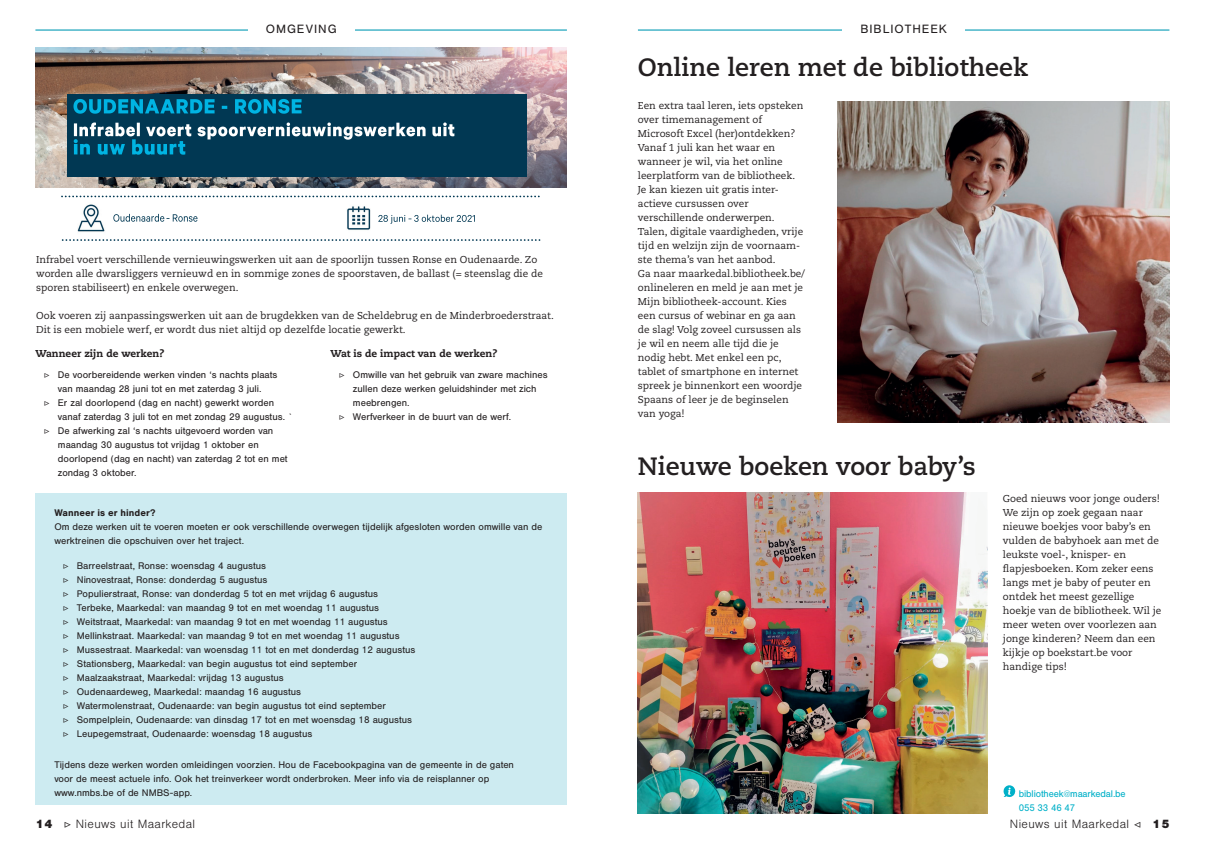
<style>
.page{position:relative;width:1205px;height:851px;background:#fff}
.page>*{position:absolute;margin:0;border:0;box-sizing:border-box;transform-origin:0 0}
.t1{font:700 25px "Caecilia LT Std";color:#231f20}
.t2{font:300 12.5px "Nimbus San";letter-spacing:.03em;color:#231f20}
.t3{font:12.5px "Nimbus San";letter-spacing:.08em;color:#231f20}
.t4{font:10px/14px "Nimbus San";color:#231f20}
.t5{font:10px/14px "Caecilia LT Std";color:#231f20}
.t6{font:800 10px "Caecilia LT Std";color:#231f20}
.t7{font:10px/14px "Nimbus San";letter-spacing:-.01em;color:#00b0c8}
.t8{font:700 10px "Nimbus San";color:#231f20}
.t9{font:8.88px "Symbol";color:#013853}
.s1{font-family:"Minion Pro"}
.s2{font-weight:900}
.s3{font-family:"Minion Pro";font-weight:500}
</style>
<div class="page">
<hr style="left:35px;top:29px;width:532px;height:2px;background:#22a6be">
<hr style="left:638px;top:29px;width:531px;height:2px;background:#22a6be">
<div style="left:35px;top:493px;width:532px;height:311px;background:#cdebf1"></div>
<img style="left:35px;top:48px;width:532px;height:140px">
<img style="left:77px;top:204px;width:28px;height:28px">
<img style="left:338px;top:197px;width:46px;height:33px">
<svg style="left:62px;top:239px;width:477px;height:2px"></svg>
<svg style="left:61px;top:195px;width:478px;height:2px"></svg>
<img style="left:113px;top:213px;width:85px;height:9px">
<svg style="left:166px;top:213px;width:7px;height:9px"></svg>
<img style="left:378px;top:212px;width:28px;height:12px">
<img style="left:414px;top:214px;width:61px;height:8px">
<div style="left:68px;top:94px;width:459px;height:83px;background:#013853"></div>
<img style="left:74px;top:93px;width:243px;height:21px">
<img style="left:221px;top:93px;width:16px;height:21px">
<img style="left:74px;top:122px;width:381px;height:18px">
<img style="left:74px;top:133px;width:128px;height:22px">
<div style="left:248px;top:25px;width:106px;height:19px;background:#fff"></div>
<div style="left:842px;top:25px;width:123px;height:19px;background:#fff"></div>
<img style="left:837px;top:101px;width:332px;height:321px">
<img style="left:638px;top:493px;width:349px;height:320px">
<svg style="left:1003px;top:785px;width:12px;height:12px"></svg>
<p class="t3" style="left:266px;top:22px;width:73px">OMGEVING</p>
<p class="t3" style="left:860px;top:22px;width:88px">BIBLIOTHEEK</p>
<p class="t3" style="left:273px;top:23px;width:59px">RUBRIEK</p>
<p class="t5" style="left:36px;top:253px;width:508px">Infrabel voert verschillende vernieuwingswerken uit aan de spoorlijn tussen Ronse en Oudenaarde. Zo worden alle dwarsliggers vernieuwd en in sommige zones de spoorstaven, de ballast (= steenslag die de sporen stabiliseert) en enkele overwegen.</p>
<p class="t5" style="left:36px;top:309px;width:519px">Ook voeren zij aanpassingswerken uit aan de brugdekken van de Scheldebrug en de Minderbroederstraat.<br>Dit is een mobiele werf, er wordt dus niet altijd op dezelfde locatie gewerkt.</p>
<p class="t6" style="left:330px;top:347px;width:168px">Wat is de impact van de werken?</p>
<p class="t4" style="left:339px;top:368px;width:210px"><span class="s1">▷</span> Omwille van het gebruik van zware machines</p>
<p class="t4" style="left:353px;top:382px;width:185px">zullen deze werken geluidshinder met zich</p>
<p class="t4" style="left:353px;top:396px;width:58px">meebrengen.</p>
<p class="t4" style="left:339px;top:410px;width:174px"><span class="s1">▷</span> Werfverkeer in de buurt van de werf.</p>
<p class="t6" style="left:35px;top:347px;width:130px">Wanneer zijn de werken?</p>
<p class="t4" style="left:44px;top:368px;width:235px"><span class="s1">▷</span> De voorbereidende werken vinden ‘s nachts plaats</p>
<p class="t4" style="left:58px;top:382px;width:205px">van maandag 28 juni tot en met zaterdag 3 juli.</p>
<p class="t4" style="left:44px;top:396px;width:232px"><span class="s1">▷</span> Er zal doorlopend (dag en nacht) gewerkt worden</p>
<p class="t4" style="left:58px;top:410px;width:237px">vanaf zaterdag 3 juli tot en met zondag 29 augustus. `</p>
<p class="t4" style="left:44px;top:424px;width:231px"><span class="s1">▷</span> De afwerking zal ‘s nachts uitgevoerd worden van</p>
<p class="t4" style="left:58px;top:438px;width:202px">maandag 30 augustus tot vrijdag 1 oktober en</p>
<p class="t4" style="left:58px;top:452px;width:231px">doorlopend (dag en nacht) van zaterdag 2 tot en met</p>
<p class="t4" style="left:58px;top:466px;width:80px">zondag 3 oktober.</p>
<p class="t8" style="left:54px;top:506px;width:102px">Wanneer is er hinder?</p>
<p class="t4" style="left:54px;top:519px;width:490px">Om deze werken uit te voeren moeten er ook verschillende overwegen tijdelijk afgesloten worden omwille van de werktreinen die opschuiven over het traject.</p>
<p class="t4" style="left:63px;top:558px;width:354px"><span class="s1">▷</span> Barreelstraat, Ronse: woensdag 4 augustus<br><span class="s1">▷</span> Ninovestraat, Ronse: donderdag 5 augustus<br><span class="s1">▷</span> Populierstraat, Ronse: van donderdag 5 tot en met vrijdag 6 augustus<br><span class="s1">▷</span> Terbeke, Maarkedal: van maandag 9 tot en met woendag 11 augustus<br><span class="s1">▷</span> Weitstraat, Maarkedal: van maandag 9 tot en met woendag 11 augustus<br><span class="s1">▷</span> Mellinkstraat. Maarkedal: van maandag 9 tot en met woendag 11 augustus<br><span class="s1">▷</span> Mussestraat. Maarkedal: van woensdag 11 tot en met donderdag 12 augustus <span class="s1">▷</span> Stationsberg, Maarkedal: van begin augustus tot eind september<br><span class="s1">▷</span> Maalzaakstraat, Maarkedal: vrijdag 13 augustus<br><span class="s1">▷</span> Oudenaardeweg, Maarkedal: maandag 16 augustus<br><span class="s1">▷</span> Watermolenstraat, Oudenaarde: van begin augustus tot eind september<br><span class="s1">▷</span> Sompelplein, Oudenaarde: van dinsdag 17 tot en met woensdag 18 augustus <span class="s1">▷</span> Leupegemstraat, Oudenaarde: woensdag 18 augustus</p>
<p class="t4" style="left:54px;top:757px;width:461px">Tijdens deze werken worden omleidingen voorzien. Hou de Facebookpagina van de gemeente in de gaten voor de meest actuele info. Ook het treinverkeer wordt onderbroken. Meer info via de reisplanner op www.nmbs.be of de NMBS-app.</p>
<p class="t9" style="left:70px;top:395px;width:6px">•</p>
<h1 class="t1" style="left:638px;top:52px;width:392px">Online leren met de bibliotheek</h1>
<p class="t5" style="left:638px;top:99px;width:169px">Een extra taal leren, iets opsteken over timemanagement of<br>Microsoft Excel (her)ontdekken?<br>Vanaf 1 juli kan het waar en wanneer je wil, via het online leerplatform van de bibliotheek.<br>Je kan kiezen uit gratis inter&shy;actieve cursussen over verschillende onderwerpen.<br>Talen, digitale vaardigheden, vrije tijd en welzijn zijn de voornaam&shy;ste thema’s van het aanbod.<br>Ga naar maarkedal.bibliotheek.be/ onlineleren en meld je aan met je<br>Mijn bibliotheek-account. Kies een cursus of webinar en ga aan de slag! Volg zoveel cursussen als je wil en neem alle tijd die je nodig hebt. Met enkel een pc, tablet of smartphone en internet spreek je binnenkort een woordje<br>Spaans of leer je de beginselen van yoga!</p>
<h1 class="t1" style="left:638px;top:451px;width:339px">Nieuwe boeken voor baby’s</h1>
<p class="t5" style="left:1003px;top:491px;width:160px">Goed nieuws voor jonge ouders!<br>We zijn op zoek gegaan naar nieuwe boekjes voor baby’s en vulden de babyhoek aan met de leukste voel-, knisper- en flapjesboeken. Kom zeker eens langs met je baby of peuter en ontdek het meest gezellige hoekje van de bibliotheek. Wil je meer weten over voorlezen aan jonge kinderen? Neem dan een kijkje op boekstart.be voor handige tips!</p>
<p class="t7" style="left:1019px;top:786px;width:109px">bibliotheek@maarkedal.be<br>055 33 46 47</p>
<p class="t2" style="left:35px;top:817px;width:161px"><span class="s2">14</span> <span class="s3">▷</span> Nieuws uit Maarkedal</p>
<p class="t2" style="left:1010px;top:817px;width:161px">Nieuws uit Maarkedal <span class="s3">◁</span> <span class="s2">15</span></p>
</div>
